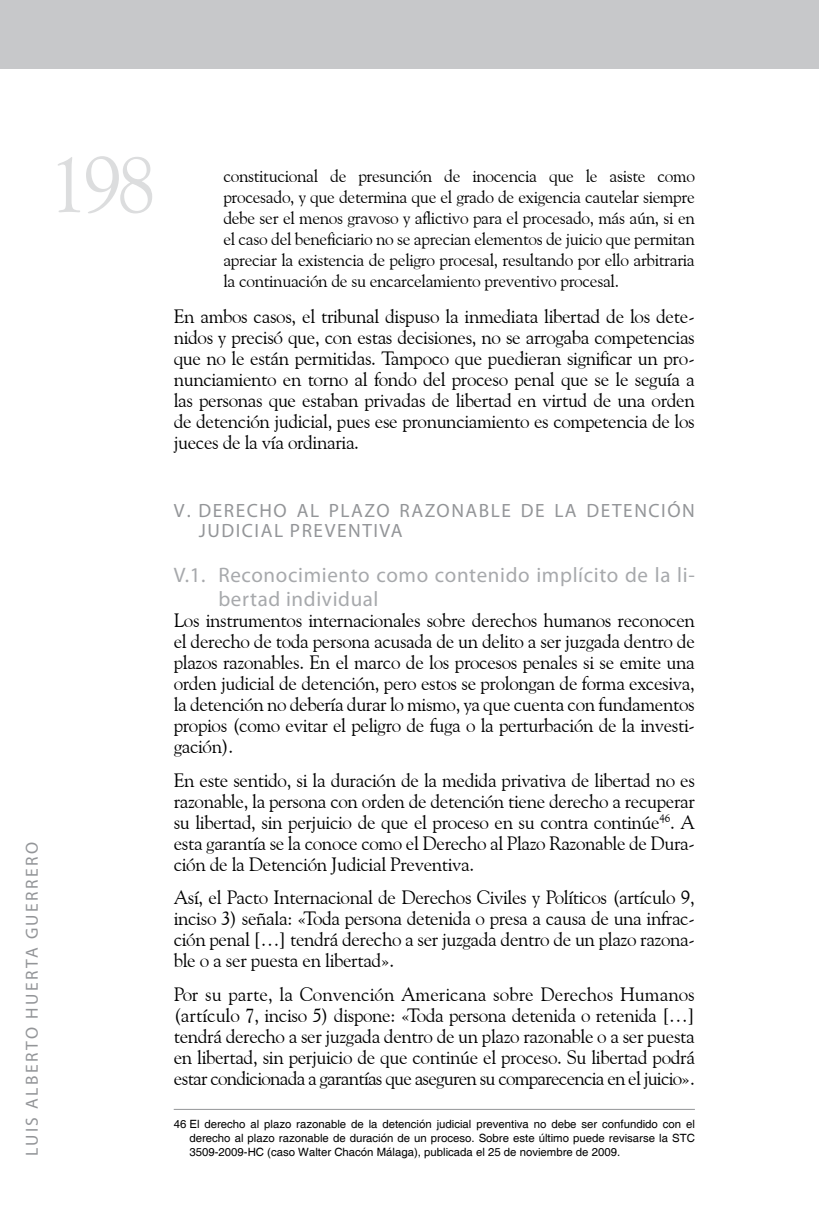
<style>
.page{position:relative;width:819px;height:1206px;background:#fff}
.page>*{position:absolute;margin:0;border:0;box-sizing:border-box;transform-origin:0 0}
.t1{font:78.75px "Goudy Old Style BT";color:#dcddde}
.t2{font:21px/24.5px "Myriad Pro";letter-spacing:.03em;color:#a7a9ac}
.t3{font:19.25px/21px "Goudy Old Style BT";letter-spacing:-.02em;color:#000;text-align:justify}
.t4{font:19.25px/20.5px "Myriad Pro";letter-spacing:.08em;color:#939598}
.t5{font:17.5px/21px "Goudy Old Style BT";letter-spacing:-.02em;color:#000;text-align:justify}
.t6{font:17.5px "Myriad Pro";letter-spacing:.14em;color:#939598}
.t7{font:11.38px/14px "Helvetica";color:#000;text-align:justify}
</style>
<div class="page">
<div style="left:0;top:0;width:819px;height:69px;background:#c7c8ca"></div>
<hr style="left:174px;top:1108px;width:520px;height:1px;background:#939598">
<h1 class="t1" style="left:49px;top:136px;width:109px">198</h1>
<p class="t6" style="left:21px;top:1156px;width:316px;rotate:-90deg">LUIS ALBERTO HUERTA GUERRERO</p>
<p class="t5" style="left:223px;top:165px;width:473px">constitucional de presunción de inocencia que le asiste como procesado, y que determina que el grado de exigencia cautelar siempre debe ser el menos gravoso y aflictivo para el procesado, más aún, si en el caso del beneficiario no se aprecian elementos de juicio que permitan apreciar la existencia de peligro procesal, resultando por ello arbitraria la continuación de su encarcelamiento preventivo procesal.</p>
<p class="t3" style="left:174px;top:305px;width:522px">En ambos casos, el tribunal dispuso la inmediata libertad de los dete&shy;nidos y precisó que, con estas decisiones, no se arrogaba competencias que no le están permitidas. Tampoco que puedieran significar un pro&shy;nunciamiento en torno al fondo del proceso penal que se le seguía a las personas que estaban privadas de libertad en virtud de una orden de detención judicial, pues ese pronunciamiento es competencia de los jueces de la vía ordinaria.</p>
<p class="t4" style="left:199px;top:500px;width:497px;text-indent:-25px">V. DERECHO AL PLAZO RAZONABLE DE LA DETENCIÓN<br>JUDICIAL PREVENTIVA</p>
<p class="t2" style="left:218px;top:562px;width:478px;text-indent:-45px">V.1. RECONOCIMIENTO COMO CONTENIDO IMPLÍCITO DE LA LI-<br>BERTAD INDIVIDUAL</p>
<p class="t3" style="left:174px;top:609px;width:522px">Los instrumentos internacionales sobre derechos humanos reconocen el derecho de toda persona acusada de un delito a ser juzgada dentro de plazos razonables. En el marco de los procesos penales si se emite una orden judicial de detención, pero estos se prolongan de forma excesiva, la detención no debería durar lo mismo, ya que cuenta con fundamentos propios (como evitar el peligro de fuga o la perturbación de la investi&shy;gación).</p>
<p class="t3" style="left:174px;top:769px;width:522px">En este sentido, si la duración de la medida privativa de libertad no es razonable, la persona con orden de detención tiene derecho a recuperar su libertad, sin perjuicio de que el proceso en su contra continúe<sup>46</sup>. A esta garantía se la conoce como el Derecho al Plazo Razonable de Dura&shy;ción de la Detención Judicial Preventiva.</p>
<p class="t3" style="left:174px;top:886px;width:522px">Así, el Pacto Internacional de Derechos Civiles y Políticos (artículo 9, inciso 3) señala: «Toda persona detenida o presa a causa de una infrac&shy;ción penal […] tendrá derecho a ser juzgada dentro de un plazo razona&shy;ble o a ser puesta en libertad».</p>
<p class="t3" style="left:174px;top:983px;width:522px">Por su parte, la Convención Americana sobre Derechos Humanos (artículo 7, inciso 5) dispone: «Toda persona detenida o retenida […] tendrá derecho a ser juzgada dentro de un plazo razonable o a ser puesta en libertad, sin perjuicio de que continúe el proceso. Su libertad podrá estar condicionada a garantías que aseguren su comparecencia en el juicio».</p>
<p class="t7" style="left:189px;top:1117px;width:507px;text-indent:-16px">46 El derecho al plazo razonable de la detención judicial preventiva no debe ser confundido con el derecho al plazo razonable de duración de un proceso. Sobre este último puede revisarse la STC 3509-2009-HC (caso Walter Chacón Málaga), publicada el 25 de noviembre de 2009.</p>
</div>
